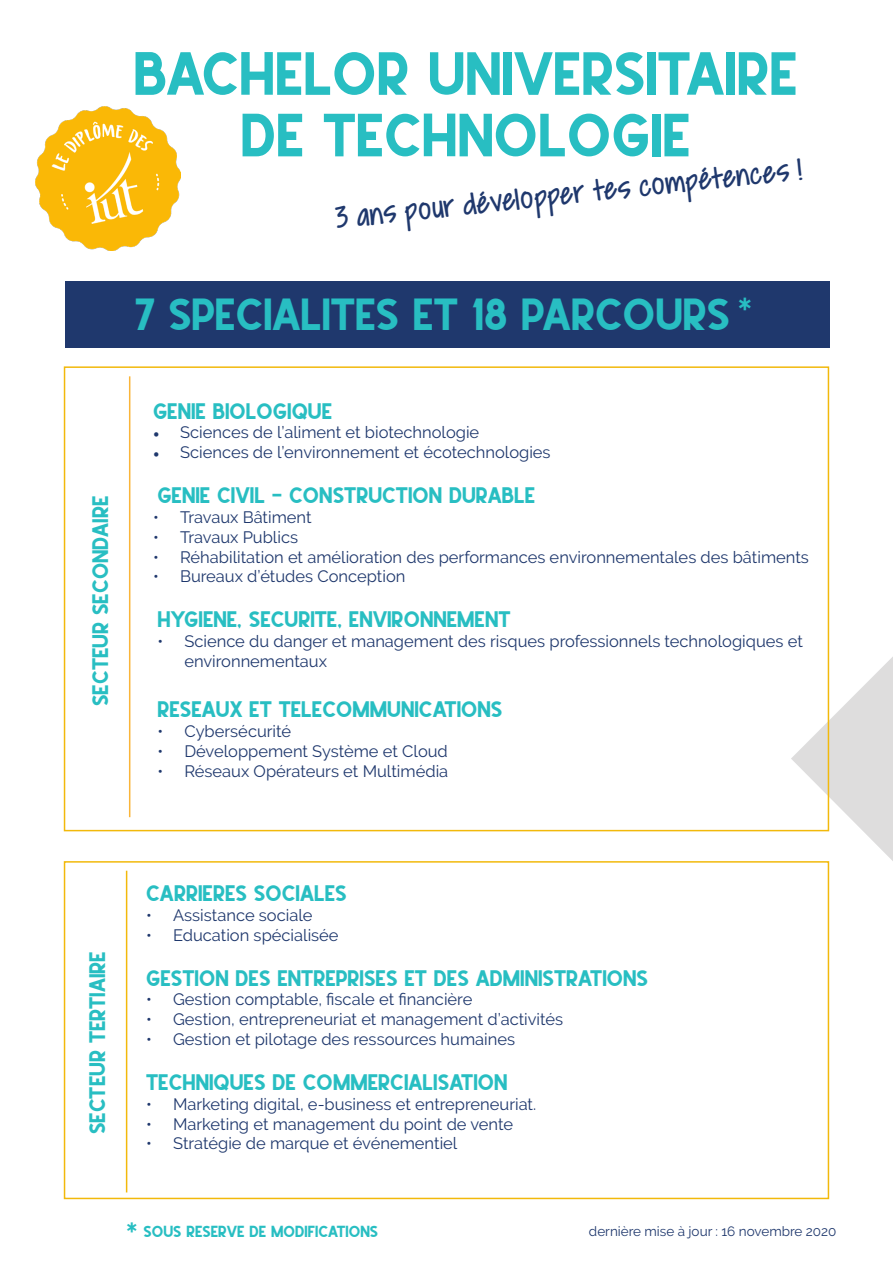
<style>
.page{position:relative;width:893px;height:1263px;background:#fff}
.page>*{position:absolute;margin:0;border:0;box-sizing:border-box;transform-origin:0 0}
.t1{font:57px "School Times";color:#28bec2}
.t2{font:42px "School Times";color:#28bec2}
.t3{font:34.5px "Covered By Your Grace";color:#1f386d}
.t4{font:21px "School Times";color:#28bec2}
.t5{font:16.5px/19.8px "Raleway";color:#1f386d}
.t6{font:15px "School Times";color:#28bec2}
.t7{font:13.5px "Raleway";color:#1f386d}
.s1{font-family:"Minion Pro"}
.s2{font-size:19.5px}
</style>
<div class="page">
<div style="left:65px;top:281px;width:764px;height:67px;background:#1f386d"></div>
<img style="left:35px;top:106px;width:145px;height:145px">
<hr style="left:129px;top:376px;width:1px;height:441px;background:#fab539">
<hr style="left:126px;top:871px;width:1px;height:321px;background:#f2b90b">
<svg style="left:791px;top:599px;width:102px;height:319px"></svg>
<div style="left:64px;top:366px;width:765px;height:465px;border:2px solid #f2b90b"></div>
<div style="left:64px;top:861px;width:765px;height:338px;border:2px solid #f2b90b"></div>
<p class="t1" style="left:133px;top:42px;width:666px">BACHELOR UNIVERSITAIRE</p>
<p class="t1" style="left:241px;top:103px;width:452px">DE TECHNOLOGIE</p>
<p class="t3" style="left:334px;top:202px;width:470px;rotate:-6deg">3 ans pour développer tes compétences !</p>
<p class="t2" style="left:135px;top:291px;width:618px">7 SPECIALITES ET 18 PARCOURS <sup>*</sup></p>
<p class="t4" style="left:89px;top:706px;width:212px;rotate:-90deg">SECTEUR SECONDAIRE</p>
<p class="t4" style="left:153px;top:399px;width:181px">GENIE BIOLOGIQUE</p>
<p class="t5" style="left:153px;top:423px;width:328px"><span class="s1">•</span> Sciences de l’aliment et biotechnologie</p>
<p class="t5" style="left:153px;top:442px;width:399px"><span class="s1">•</span> Sciences de l’environnement et écotechnologies</p>
<p class="t4" style="left:157px;top:484px;width:379px">GENIE CIVIL - CONSTRUCTION DURABLE</p>
<p class="t5" style="left:153px;top:507px;width:160px">• Travaux Bâtiment</p>
<p class="t5" style="left:153px;top:527px;width:147px">• Travaux Publics</p>
<p class="t5" style="left:153px;top:547px;width:657px">• Réhabilitation et amélioration des performances environnementales des bâtiments</p>
<p class="t5" style="left:153px;top:567px;width:254px">• Bureaux d’études Conception</p>
<p class="t4" style="left:157px;top:608px;width:355px">HYGIENE, SECURITE, ENVIRONNEMENT</p>
<p class="t5" style="left:184px;top:631px;width:620px;text-indent:-27px">• Science du danger et management des risques professionnels technologiques et environnementaux</p>
<p class="t4" style="left:157px;top:698px;width:347px">RESEAUX ET TELECOMMUNICATIONS</p>
<p class="t5" style="left:157px;top:721px;width:135px">• Cybersécurité</p>
<p class="t5" style="left:157px;top:741px;width:292px">• Développement Système et Cloud</p>
<p class="t5" style="left:157px;top:761px;width:292px">• Réseaux Opérateurs et Multimédia</p>
<p class="t4" style="left:86px;top:1134px;width:185px;rotate:-90deg">SECTEUR TERTIAIRE</p>
<p class="t4" style="left:146px;top:881px;width:202px">CARRIERES SOCIALES</p>
<p class="t5" style="left:146px;top:905px;width:168px">• Assistance sociale</p>
<p class="t5" style="left:146px;top:925px;width:194px">• Education spécialisée</p>
<p class="t4" style="left:146px;top:966px;width:503px">GESTION DES ENTREPRISES ET DES ADMINISTRATIONS</p>
<p class="t5" style="left:146px;top:989px;width:328px">• Gestion comptable, fiscale et financière</p>
<p class="t5" style="left:146px;top:1009px;width:419px">• Gestion, entrepreneuriat et management d’activités</p>
<p class="t5" style="left:146px;top:1029px;width:370px">• Gestion et pilotage des ressources humaines</p>
<p class="t4" style="left:146px;top:1070px;width:363px">TECHNIQUES DE COMMERCIALISATION</p>
<p class="t5" style="left:146px;top:1094px;width:392px">• Marketing digital, e-business et entrepreneuriat.</p>
<p class="t5" style="left:146px;top:1114px;width:368px">• Marketing et management du point de vente</p>
<p class="t5" style="left:146px;top:1133px;width:313px">• Stratégie de marque et événementiel</p>
<p class="t6" style="left:126px;top:1223px;width:253px"><span class="s2">*</span> SOUS RESERVE DE MODIFICATIONS</p>
<p class="t7" style="left:589px;top:1224px;width:249px">dernière mise à jour : 16 novembre 2020</p>
</div>
